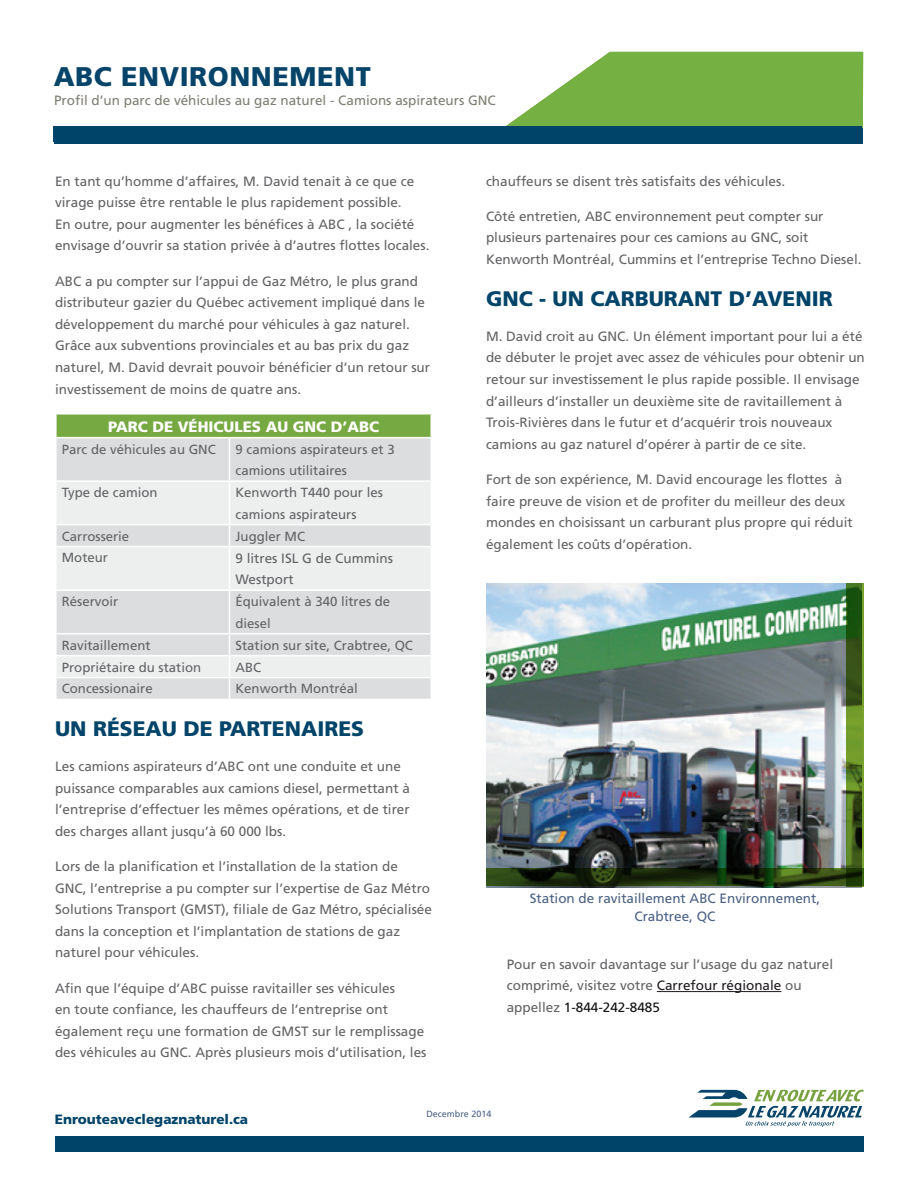
<style>
.page{position:relative;width:918px;height:1188px;background:#fff}
.page>*{position:absolute;margin:0;border:0;box-sizing:border-box;transform-origin:0 0}
.t1{font:900 27px "Frutiger";letter-spacing:.02em;color:#06446a}
.t2{font:900 21px "Frutiger";color:#00446a}
.t3{font:900 15px "Frutiger";color:#fff}
.t4{font:13.5px/21.6px "Frutiger";color:#636366}
.t5{font:13.5px "Frutiger";color:#7f7e74}
.t6{font:13.5px/18px "Frutiger";color:#4a6283;text-align:center}
.t7{font:900 13.5px "Frutiger";color:#00446a}
.t8{font:13.2px/21.6px "Frutiger";color:#636366}
.t9{font:9px "Frutiger";color:#4a6283}
.s1{color:#1f1a1e}
.s2{color:#131211}
</style>
<div class="page">
<div style="left:56px;top:414px;width:375px;height:24px;background:#77a942"></div>
<div style="left:57px;top:438px;width:373px;height:261px;background:#dbddde"></div>
<svg style="left:57px;top:482px;width:373px;height:195px;fill:#edeeee"></svg>
<hr style="left:55px;top:413px;width:175px;height:2px;background:#fff">
<hr style="left:55px;top:415px;width:2px;height:22px;background:#fff">
<hr style="left:230px;top:413px;width:202px;height:2px;background:#fff">
<hr style="left:430px;top:415px;width:2px;height:22px;background:#fff">
<hr style="left:55px;top:437px;width:175px;height:1px;background:#fff">
<hr style="left:230px;top:437px;width:202px;height:1px;background:#fff">
<hr style="left:229px;top:438px;width:1px;height:42px;background:#fff">
<hr style="left:55px;top:480px;width:175px;height:2px;background:#fff">
<hr style="left:230px;top:480px;width:202px;height:2px;background:#fff">
<hr style="left:229px;top:482px;width:1px;height:42px;background:#fff">
<hr style="left:55px;top:524px;width:175px;height:1px;background:#fff">
<hr style="left:230px;top:524px;width:202px;height:1px;background:#fff">
<svg style="left:229px;top:525px;width:1px;height:21px"></svg>
<hr style="left:55px;top:546px;width:175px;height:1px;background:#fff">
<hr style="left:230px;top:546px;width:202px;height:1px;background:#fff">
<hr style="left:229px;top:547px;width:1px;height:43px;background:#fff">
<hr style="left:55px;top:590px;width:175px;height:1px;background:#fff">
<hr style="left:230px;top:590px;width:202px;height:1px;background:#fff">
<hr style="left:229px;top:591px;width:1px;height:42px;background:#fff">
<hr style="left:55px;top:633px;width:175px;height:2px;background:#fff">
<hr style="left:230px;top:633px;width:202px;height:2px;background:#fff">
<hr style="left:55px;top:655px;width:175px;height:1px;background:#fff">
<hr style="left:230px;top:655px;width:202px;height:1px;background:#fff">
<hr style="left:55px;top:677px;width:175px;height:1px;background:#fff">
<hr style="left:230px;top:677px;width:202px;height:1px;background:#fff">
<svg style="left:229px;top:635px;width:1px;height:64px"></svg>
<svg style="left:506px;top:52px;width:357px;height:76px"></svg>
<div style="left:54px;top:128px;width:809px;height:16px;background:#00446a"></div>
<div style="left:53px;top:126px;width:809px;height:16px;background:#00446a"></div>
<hr style="left:657px;top:991px;width:124px;height:1px;background:#1f1a1e">
<img style="left:486px;top:584px;width:361px;height:303px">
<svg style="left:847px;top:584px;width:17px;height:303px"></svg>
<svg style="left:486px;top:869px;width:378px;height:17px"></svg>
<div style="left:55px;top:1137px;width:808px;height:15px;background:#00446a"></div>
<svg style="left:688px;top:1090px;width:176px;height:37px"></svg>
<h1 class="t1" style="left:54px;top:60px;width:318px">ABC ENVIRONNEMENT</h1>
<p class="t5" style="left:54px;top:93px;width:443px">Profil d’un parc de véhicules au gaz naturel - Camions aspirateurs GNC</p>
<p class="t4" style="left:55px;top:170px;width:376px">En tant qu’homme d’affaires, M. David tenait à ce que ce virage puisse être rentable le plus rapidement possible.<br>En outre, pour augmenter les bénéfices à ABC , la société envisage d’ouvrir sa station privée à d’autres flottes locales.</p>
<p class="t4" style="left:55px;top:270px;width:377px">ABC a pu compter sur l’appui de Gaz Métro, le plus grand distributeur gazier du Québec activement impliqué dans le développement du marché pour véhicules à gaz naturel.<br>Grâce aux subventions provinciales et au bas prix du gaz naturel, M. David devrait pouvoir bénéficier d’un retour sur investissement de moins de quatre ans.</p>
<p class="t3" style="left:108px;top:417px;width:273px">PARC DE VÉHICULES AU GNC D’ABC</p>
<p class="t8" style="left:62px;top:438px;width:156px">Parc de véhicules au GNC</p>
<p class="t8" style="left:236px;top:438px;width:161px">9 camions aspirateurs et 3 camions utilitaires</p>
<p class="t8" style="left:62px;top:482px;width:97px">Type de camion</p>
<p class="t8" style="left:236px;top:482px;width:149px">Kenworth T440 pour les camions aspirateurs</p>
<p class="t8" style="left:62px;top:525px;width:69px">Carrosserie</p>
<p class="t8" style="left:236px;top:525px;width:71px">Juggler MC</p>
<p class="t8" style="left:62px;top:547px;width:48px">Moteur</p>
<p class="t4" style="left:236px;top:547px;width:159px">9 litres ISL G de Cummins<br>Westport</p>
<p class="t8" style="left:62px;top:591px;width:58px">Réservoir</p>
<p class="t8" style="left:236px;top:591px;width:156px">Équivalent à 340 litres de diesel</p>
<p class="t8" style="left:62px;top:634px;width:90px">Ravitaillement</p>
<p class="t8" style="left:236px;top:634px;width:179px">Station sur site, Crabtree, QC</p>
<p class="t8" style="left:62px;top:656px;width:141px">Propriétaire du station</p>
<p class="t8" style="left:236px;top:656px;width:27px">ABC</p>
<p class="t8" style="left:62px;top:678px;width:92px">Concessionaire</p>
<p class="t8" style="left:236px;top:678px;width:124px">Kenworth Montréal</p>
<h2 class="t2" style="left:55px;top:716px;width:311px">UN RÉSEAU DE PARTENAIRES</h2>
<p class="t4" style="left:55px;top:756px;width:356px">Les camions aspirateurs d’ABC ont une conduite et une puissance comparables aux camions diesel, permettant à l’entreprise d’effectuer les mêmes opérations, et de tirer des charges allant jusqu’à 60 000 lbs.</p>
<p class="t4" style="left:55px;top:856px;width:378px">Lors de la planification et l’installation de la station de GNC, l’entreprise a pu compter sur l’expertise de Gaz Métro Solutions Transport (GMST), filiale de Gaz Métro, spécialisée dans la conception et l’implantation de stations de gaz naturel pour véhicules.</p>
<p class="t4" style="left:55px;top:977px;width:373px">Afin que l’équipe d’ABC puisse ravitailler ses véhicules<br>en toute confiance, les chauffeurs de l’entreprise ont également reçu une formation de GMST sur le remplissage des véhicules au GNC. Après plusieurs mois d’utilisation, les</p>
<p class="t4" style="left:486px;top:170px;width:301px">chauffeurs se disent très satisfaits des véhicules.</p>
<p class="t4" style="left:486px;top:205px;width:377px">Côté entretien, ABC environnement peut compter sur plusieurs partenaires pour ces camions au GNC, soit<br>Kenworth Montréal, Cummins et l’entreprise Techno Diesel.</p>
<h2 class="t2" style="left:486px;top:286px;width:348px">GNC - UN CARBURANT D’AVENIR</h2>
<p class="t4" style="left:486px;top:325px;width:380px">M. David croit au GNC. Un élément important pour lui a été de débuter le projet avec assez de véhicules pour obtenir un retour sur investissement le plus rapide possible. Il envisage d’ailleurs d’installer un deuxième site de ravitaillement à Trois-Rivières dans le futur et d’acquérir trois nouveaux camions au gaz naturel d’opérer à partir de ce site.</p>
<p class="t4" style="left:486px;top:469px;width:368px">Fort de son expérience, M. David encourage les flottes à faire preuve de vision et de profiter du meilleur des deux mondes en choisissant un carburant plus propre qui réduit également les coûts d’opération.</p>
<p class="t6" style="left:530px;top:889px;width:292px">Station de ravitaillement ABC Environnement,<br>Crabtree, QC</p>
<p class="t4" style="left:507px;top:953px;width:328px">Pour en savoir davantage sur l’usage du gaz naturel comprimé, visitez votre <span class="s1">Carrefour régionale</span> ou appellez <span class="s2">1-844-242-8485</span></p>
<p class="t7" style="left:55px;top:1111px;width:195px">Enrouteaveclegaznaturel.ca</p>
<p class="t9" style="left:426px;top:1109px;width:67px">Decembre 2014</p>
</div>
